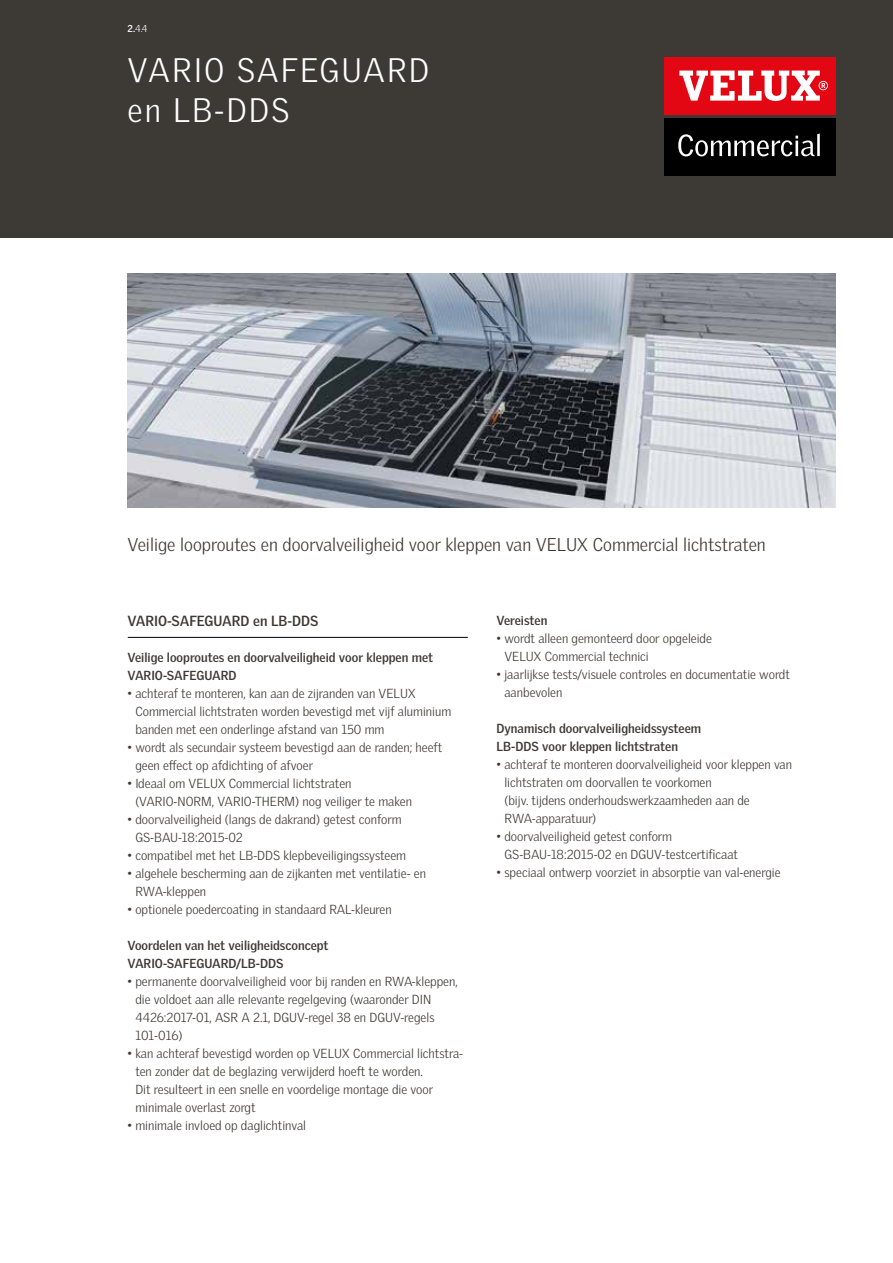
<style>
.page{position:relative;width:893px;height:1263px;background:#fff}
.page>*{position:absolute;margin:0;border:0;box-sizing:border-box;transform-origin:0 0}
.t1{font:300 33px/39.6px "Velux Gothic";letter-spacing:.06em;color:#fff}
.t2{font:300 18px "Velux Gothic";color:#3d3935}
.t3{font:700 14.25px "Velux Gothic";color:#3d3935}
.t4{font:300 12.75px/18px "Velux Gothic";color:#3d3935}
.t5{font:700 12.75px/18px "Velux Gothic";color:#3d3935}
.t6{font:300 9.75px "Velux Gothic";color:#fff}
.s1{font-weight:700}
</style>
<div class="page">
<div style="left:0;top:0;width:893px;height:237px;background:#3d3935"></div>
<div style="left:665px;top:57px;width:171px;height:57px;background:#e30613"></div>
<svg style="left:679px;top:71px;width:149px;height:30px"></svg>
<div style="left:665px;top:118px;width:171px;height:57px;background:#000"></div>
<svg style="left:678px;top:134px;width:142px;height:22px"></svg>
<img style="left:128px;top:273px;width:708px;height:234px">
<hr style="left:128px;top:637px;width:340px;height:1px;background:#000">
<p class="t6" style="left:128px;top:23px;width:22px"><span class="s1">2.</span>4.4</p>
<h1 class="t1" style="left:128px;top:50px;width:303px">VARIO SAFEGUARD en LB-DDS</h1>
<h2 class="t2" style="left:128px;top:533px;width:640px">Veilige looproutes en doorvalveiligheid voor kleppen van VELUX Commercial lichtstraten</h2>
<p class="t3" style="left:128px;top:613px;width:192px">VARIO-SAFEGUARD en LB-DDS</p>
<p class="t5" style="left:128px;top:649px;width:307px">Veilige looproutes en doorvalveiligheid voor kleppen met<br>VARIO-SAFEGUARD</p>
<p class="t4" style="left:135px;top:684px;width:317px;text-indent:-8px">• achteraf te monteren, kan aan de zijranden van VELUX<br>Commercial lichtstraten worden bevestigd met vijf aluminium banden met een onderlinge afstand van 150 mm</p>
<p class="t4" style="left:135px;top:738px;width:308px;text-indent:-8px">• wordt als secundair systeem bevestigd aan de randen; heeft geen effect op afdichting of afvoer</p>
<p class="t4" style="left:135px;top:774px;width:278px;text-indent:-8px">• Ideaal om VELUX Commercial lichtstraten (VARIO-NORM, VARIO-THERM) nog veiliger te maken</p>
<p class="t4" style="left:135px;top:810px;width:268px;text-indent:-8px">• doorvalveiligheid (langs de dakrand) getest conform<br>GS-BAU-18:2015-02</p>
<p class="t4" style="left:128px;top:846px;width:280px">• compatibel met het LB-DDS klepbeveiligingssysteem</p>
<p class="t4" style="left:135px;top:864px;width:292px;text-indent:-8px">• algehele bescherming aan de zijkanten met ventilatie- en<br>RWA-kleppen</p>
<p class="t4" style="left:128px;top:901px;width:266px">• optionele poedercoating in standaard RAL-kleuren</p>
<p class="t5" style="left:128px;top:937px;width:203px">Voordelen van het veiligheidsconcept<br>VARIO-SAFEGUARD/LB-DDS</p>
<p class="t4" style="left:135px;top:973px;width:324px;text-indent:-8px">• permanente doorvalveiligheid voor bij randen en RWA-kleppen, die voldoet aan alle relevante regelgeving (waaronder DIN 4426:2017-01, ASR A 2.1, DGUV-regel 38 en DGUV-regels 101-016)</p>
<p class="t4" style="left:135px;top:1045px;width:329px;text-indent:-8px">• kan achteraf bevestigd worden op VELUX Commercial lichtstra&shy;ten zonder dat de beglazing verwijderd hoeft te worden.<br>Dit resulteert in een snelle en voordelige montage die voor minimale overlast zorgt</p>
<p class="t4" style="left:128px;top:1117px;width:180px">• minimale invloed op daglichtinval</p>
<p class="t5" style="left:497px;top:612px;width:52px">Vereisten</p>
<p class="t4" style="left:504px;top:629px;width:209px;text-indent:-8px">• wordt alleen gemonteerd door opgeleide<br>VELUX Commercial technici</p>
<p class="t4" style="left:504px;top:665px;width:287px;text-indent:-8px">• jaarlijkse tests/visuele controles en documentatie wordt aanbevolen</p>
<p class="t5" style="left:497px;top:720px;width:206px">Dynamisch doorvalveiligheidssysteem<br>LB-DDS voor kleppen lichtstraten</p>
<p class="t4" style="left:504px;top:755px;width:289px;text-indent:-8px">• achteraf te monteren doorvalveiligheid voor kleppen van lichtstraten om doorvallen te voorkomen<br>(bijv. tijdens onderhoudswerkzaamheden aan de RWA-apparatuur)</p>
<p class="t4" style="left:504px;top:827px;width:235px;text-indent:-8px">• doorvalveiligheid getest conform<br>GS-BAU-18:2015-02 en DGUV-testcertificaat</p>
<p class="t4" style="left:497px;top:864px;width:286px">• speciaal ontwerp voorziet in absorptie van val-energie</p>
</div>
